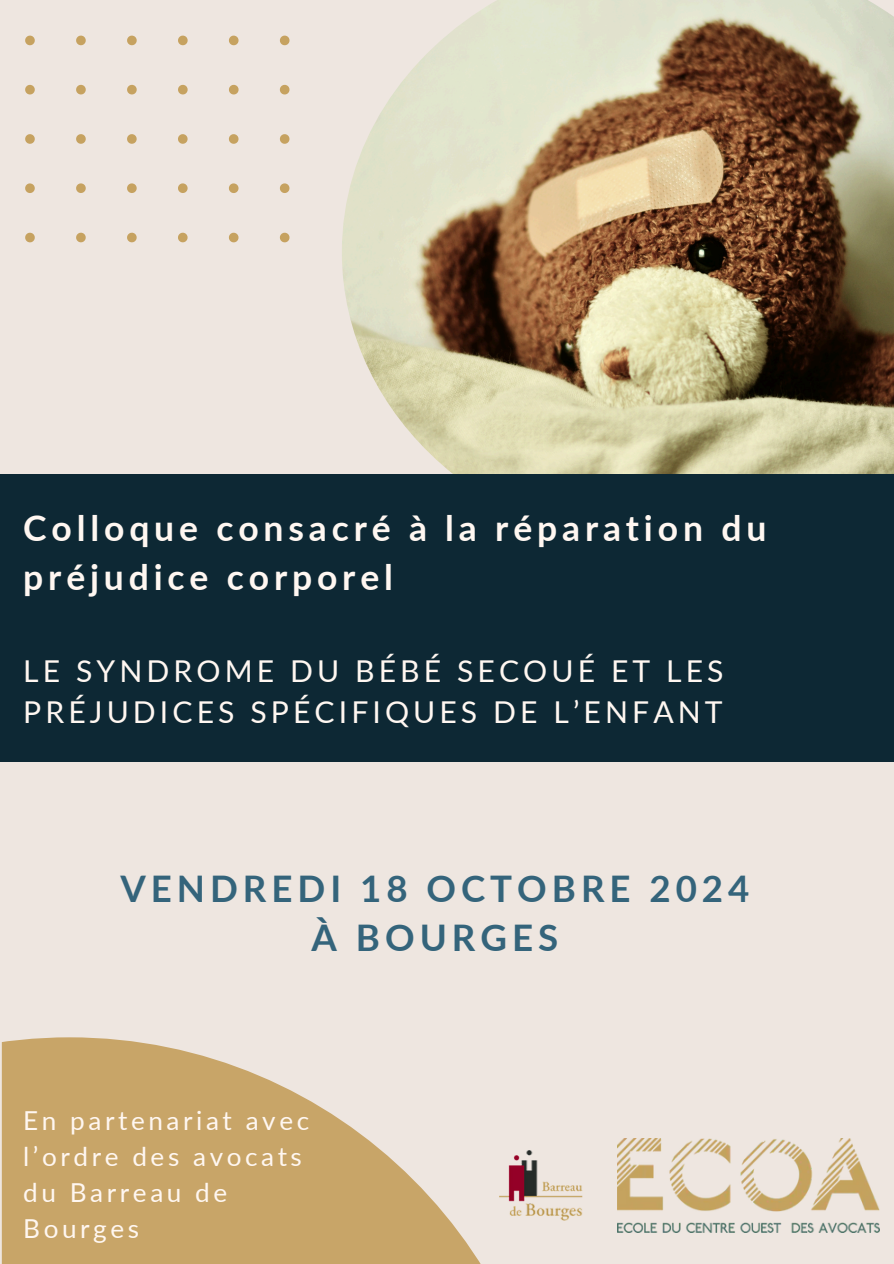
<style>
.page{position:relative;width:894px;height:1264px;background:#fff}
.page>*{position:absolute;margin:0;border:0;box-sizing:border-box;transform-origin:0 0}
.t1{font:700 36.6px/49.5px "Lato";letter-spacing:.135em;color:#34647b;text-align:center}
.t2{font:700 35.55px/49.3px "Lato";letter-spacing:.135em;color:#fff7f1}
.t3{font:30.15px/41.2px "Lato";letter-spacing:.135em;color:#fff7f1}
.t4{font:26.1px/36px "Lato";letter-spacing:.135em;color:#fff7f1}
</style>
<div class="page">
<div style="left:0;top:0;width:893px;height:1263px;background:#eee6e0"></div>
<svg style="left:1px;top:1037px;width:479px;height:226px;fill:#c8a568"></svg>
<img style="left:342px;top:0;width:551px;height:474px">
<div style="left:0;top:474px;width:893px;height:288px;background:#0d2834"></div>
<img style="left:617px;top:1138px;width:261px;height:94px">
<img style="left:499px;top:1150px;width:83px;height:70px">
<svg style="left:25px;top:36px;width:265px;height:207px"></svg>
<h3 class="t2" style="left:23px;top:502px;width:744px">Colloque consacré à la réparation du préjudice corporel</h3>
<h1 class="t3" style="left:23px;top:649px;width:701px">LE SYNDROME DU BÉBÉ SECOUÉ ET LES<br>PRÉJUDICES SPÉCIFIQUES DE L’ENFANT</h1>
<p class="t1" style="left:120px;top:863px;width:630px">VENDREDI 18 OCTOBRE 2024<br>À BOURGES</p>
<p class="t4" style="left:23px;top:1102px;width:287px">En partenariat avec l’ordre des avocats du Barreau de<br>Bourges</p>
</div>
